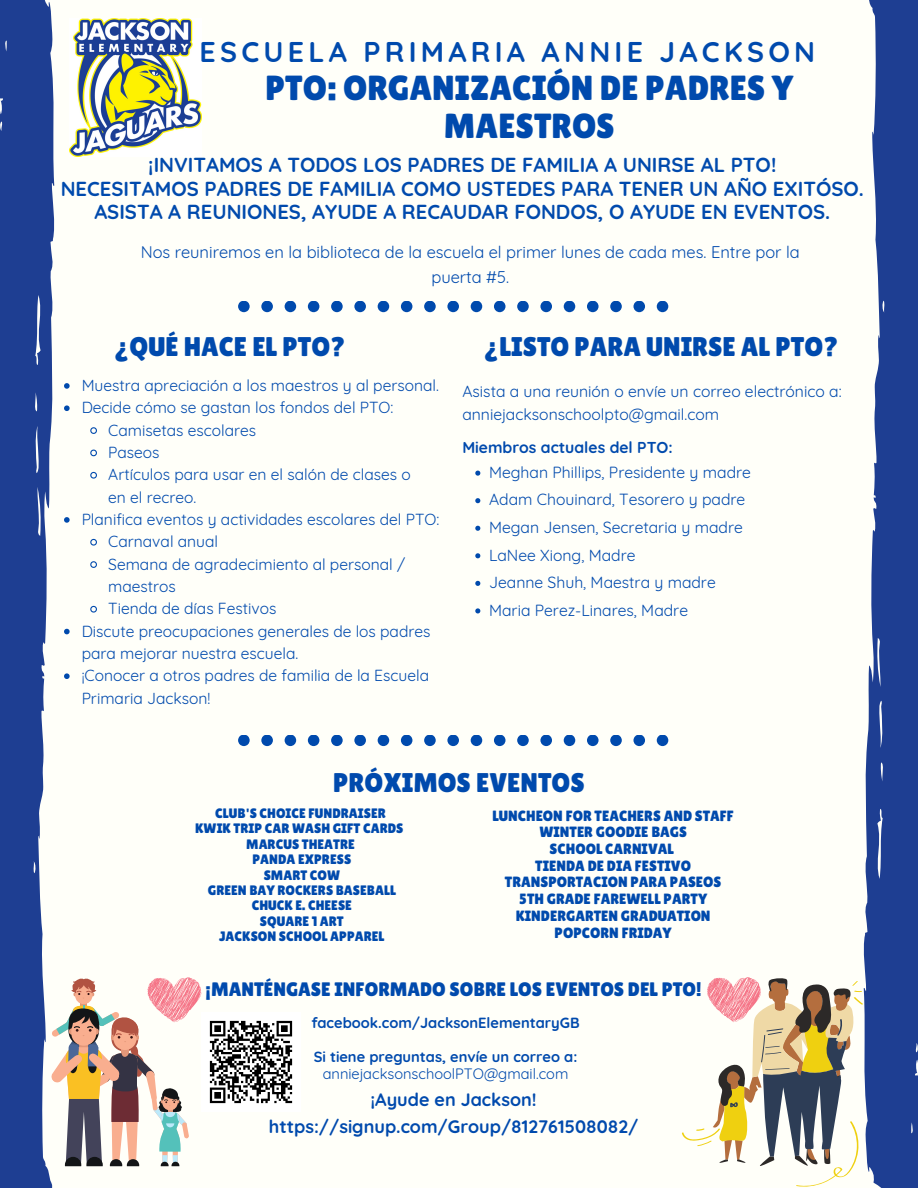
<style>
.page{position:relative;width:918px;height:1188px;background:#fffff9}
.page>*{position:absolute;margin:0;border:0;box-sizing:border-box;transform-origin:0 0}
.t1{font:34.8px/38.2px "Lilita One";color:#004aad;text-align:center}
.t2{font:700 28.5px "Quicksand";letter-spacing:.15em;color:#004aad}
.t3{font:27px "Lilita One";color:#004aad}
.t4{font:700 20.25px/23.7px "Quicksand";color:#004aad;text-align:center}
.t5{font:19.5px "Lilita One";color:#004aad}
.t6{font:700 18px/27px "Quicksand";color:#004aad;text-align:center}
.t7{font:16.5px/24.8px "Quicksand";color:#004aad;text-align:center}
.t8{font:15.75px/23.1px "Quicksand";color:#004aad}
.t9{font:700 15.75px "Quicksand";color:#004aad}
.t10{font:15.6px/22.4px "Quicksand";color:#004aad}
.t11{font:14.85px "Lilita One";color:#004aad}
.t12{font:700 14.7px "Quicksand";color:#004aad}
.t13{font:14.7px "Quicksand";color:#004aad}
.t14{font:13.65px "Lilita One";color:#004aad}
</style>
<div class="page">
<svg style="left:863px;top:0;width:55px;height:1188px;background:#405ca2"></svg>
<svg style="left:0;top:0;width:55px;height:1188px;background:#3e59a0"></svg>
<svg style="left:238px;top:301px;width:430px;height:11px"></svg>
<img style="left:70px;top:18px;width:131px;height:139px">
<svg style="left:475px;top:471px;width:5px;height:5px"></svg>
<svg style="left:475px;top:498px;width:5px;height:5px"></svg>
<svg style="left:475px;top:526px;width:5px;height:5px"></svg>
<svg style="left:475px;top:553px;width:5px;height:5px"></svg>
<svg style="left:475px;top:581px;width:5px;height:5px"></svg>
<svg style="left:475px;top:608px;width:5px;height:5px"></svg>
<svg style="left:238px;top:735px;width:430px;height:11px"></svg>
<svg style="left:51px;top:977px;width:150px;height:189px"></svg>
<svg style="left:682px;top:977px;width:181px;height:210px"></svg>
<svg style="left:64px;top:383px;width:6px;height:6px"></svg>
<svg style="left:64px;top:405px;width:6px;height:6px"></svg>
<svg style="left:90px;top:427px;width:7px;height:7px"></svg>
<svg style="left:90px;top:449px;width:7px;height:8px"></svg>
<svg style="left:90px;top:471px;width:7px;height:8px"></svg>
<svg style="left:64px;top:517px;width:6px;height:6px"></svg>
<svg style="left:90px;top:538px;width:7px;height:8px"></svg>
<svg style="left:90px;top:561px;width:7px;height:7px"></svg>
<svg style="left:90px;top:605px;width:7px;height:8px"></svg>
<svg style="left:64px;top:629px;width:6px;height:5px"></svg>
<svg style="left:64px;top:673px;width:6px;height:6px"></svg>
<img style="left:209px;top:1020px;width:84px;height:84px">
<p class="t2" style="left:199px;top:34px;width:617px">ESCUELA PRIMARIA ANNIE JACKSON</p>
<p class="t1" style="left:265px;top:68px;width:529px">PTO: ORGANIZACIÓN DE PADRES Y<br>MAESTROS</p>
<p class="t4" style="left:61px;top:153px;width:805px">¡INVITAMOS A TODOS LOS PADRES DE FAMILIA A UNIRSE AL PTO!<br>NECESITAMOS PADRES DE FAMILIA COMO USTEDES PARA TENER UN AÑO EXITÓSO.<br>ASISTA A REUNIONES, AYUDE A RECAUDAR FONDOS, O AYUDE EN EVENTOS.</p>
<p class="t7" style="left:141px;top:239px;width:661px">Nos reuniremos en la biblioteca de la escuela el primer lunes de cada mes. Entre por la puerta #5.</p>
<p class="t3" style="left:114px;top:331px;width:234px">¿QUÉ HACE EL PTO?</p>
<p class="t3" style="left:484px;top:331px;width:357px">¿LISTO PARA UNIRSE AL PTO?</p>
<p class="t10" style="left:82px;top:374px;width:359px">Muestra apreciación a los maestros y al personal.</p>
<p class="t10" style="left:82px;top:396px;width:313px">Decide cómo se gastan los fondos del PTO:</p>
<p class="t10" style="left:108px;top:419px;width:149px">Camisetas escolares</p>
<p class="t10" style="left:108px;top:441px;width:53px">Paseos</p>
<p class="t10" style="left:108px;top:463px;width:304px">Artículos para usar en el salón de clases o</p>
<p class="t10" style="left:108px;top:486px;width:90px">en el recreo.</p>
<p class="t10" style="left:82px;top:508px;width:359px">Planifica eventos y actividades escolares del PTO:</p>
<p class="t10" style="left:108px;top:530px;width:111px">Carnaval anual</p>
<p class="t10" style="left:108px;top:553px;width:298px">Semana de agradecimiento al personal / maestros</p>
<p class="t10" style="left:108px;top:597px;width:170px">Tienda de días Festivos</p>
<p class="t10" style="left:82px;top:620px;width:350px">Discute preocupaciones generales de los padres</p>
<p class="t10" style="left:82px;top:642px;width:218px">para mejorar nuestra escuela.</p>
<p class="t10" style="left:82px;top:664px;width:349px">¡Conocer a otros padres de familia de la Escuela<br>Primaria Jackson!</p>
<p class="t8" style="left:462px;top:379px;width:381px">Asista a una reunión o envíe un correo electrónico a: anniejacksonschoolpto@gmail.com</p>
<p class="t9" style="left:462px;top:437px;width:212px">Miembros actuales del PTO:</p>
<h2 class="t8" style="left:489px;top:460px;width:263px">Meghan Phillips, Presidente y madre</h2>
<h1 class="t8" style="left:489px;top:488px;width:258px">Adam Chouinard, Tesorero y padre</h1>
<h4 class="t8" style="left:489px;top:516px;width:255px">Megan Jensen, Secretaria y madre</h4>
<p class="t8" style="left:489px;top:543px;width:148px">LaNee Xiong, Madre</p>
<h3 class="t8" style="left:489px;top:571px;width:228px">Jeanne Shuh, Maestra y madre</h3>
<h3 class="t8" style="left:489px;top:598px;width:200px">Maria Perez-Linares, Madre</h3>
<p class="t3" style="left:333px;top:767px;width:253px">PRÓXIMOS EVENTOS</p>
<p class="t14" style="left:215px;top:805px;width:172px">CLUB'S CHOICE FUNDRAISER</p>
<p class="t14" style="left:195px;top:821px;width:210px">KWIK TRIP CAR WASH GIFT CARDS</p>
<p class="t14" style="left:246px;top:836px;width:110px">MARCUS THEATRE</p>
<p class="t14" style="left:252px;top:852px;width:100px">PANDA EXPRESS</p>
<p class="t14" style="left:264px;top:867px;width:78px">SMART COW</p>
<p class="t14" style="left:208px;top:882px;width:190px">GREEN BAY ROCKERS BASEBALL</p>
<p class="t14" style="left:252px;top:898px;width:102px">CHUCK E. CHEESE</p>
<p class="t14" style="left:260px;top:913px;width:85px">SQUARE 1 ART</p>
<p class="t14" style="left:219px;top:929px;width:167px">JACKSON SCHOOL APPAREL</p>
<p class="t11" style="left:492px;top:807px;width:243px">LUNCHEON FOR TEACHERS AND STAFF</p>
<p class="t11" style="left:539px;top:824px;width:149px">WINTER GOODIE BAGS</p>
<p class="t11" style="left:550px;top:840px;width:126px">SCHOOL CARNIVAL</p>
<p class="t11" style="left:535px;top:857px;width:157px">TIENDA DE DIA FESTIVO</p>
<p class="t11" style="left:505px;top:874px;width:218px">TRANSPORTACION PARA PASEOS</p>
<p class="t11" style="left:519px;top:890px;width:189px">5TH GRADE FAREWELL PARTY</p>
<p class="t11" style="left:516px;top:907px;width:196px">KINDERGARTEN GRADUATION</p>
<p class="t11" style="left:555px;top:924px;width:119px">POPCORN FRIDAY</p>
<p class="t5" style="left:205px;top:978px;width:498px">¡MANTÉNGASE INFORMADO SOBRE LOS EVENTOS DEL PTO!</p>
<h3 class="t12" style="left:311px;top:1013px;width:270px">facebook.com/JacksonElementaryGB</h3>
<p class="t12" style="left:314px;top:1047px;width:265px">Si tiene preguntas, envíe un correo a:</p>
<p class="t13" style="left:323px;top:1064px;width:247px">anniejacksonschoolPTO@gmail.com</p>
<p class="t6" style="left:269px;top:1086px;width:371px">¡Ayude en Jackson! https://signup.com/Group/812761508082/</p>
</div>
